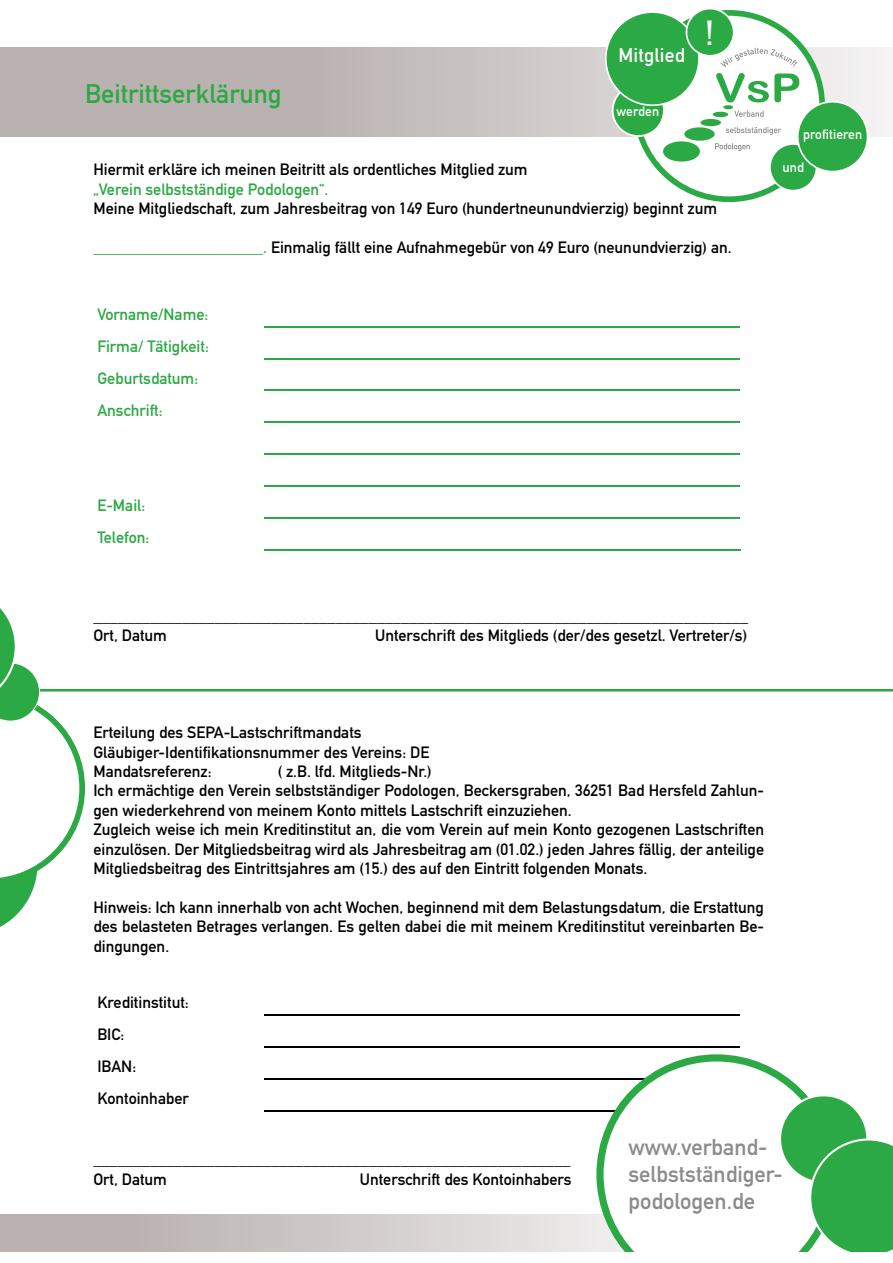
<style>
.page{position:relative;width:893px;height:1263px;background:#fff}
.page>*{position:absolute;margin:0;border:0;box-sizing:border-box;transform-origin:0 0}
.t1{font:700 34.35px "DIN Alternate";color:#fff}
.t2{font:700 26.4px "DIN Alternate";color:#2ca944}
.t3{font:700 22.5px/27.2px "DIN Alternate";color:#8b8b8b}
.t4{font:700 19.65px "DIN Alternate";letter-spacing:.01em;color:#fff}
.t5{font:700 16.2px/19.4px "DIN Alternate";color:#000}
.t6{font:700 16.2px/31.8px "DIN Alternate";color:#2ba944}
.t7{font:700 13.35px "DIN Alternate";letter-spacing:.01em;color:#fff}
.s1{color:#2ba944}
</style>
<div class="page">
<hr style="left:264px;top:326px;width:475px;height:1px;background:#2ba944">
<hr style="left:264px;top:358px;width:475px;height:1px;background:#2ba944">
<hr style="left:264px;top:390px;width:475px;height:1px;background:#2ba944">
<hr style="left:264px;top:421px;width:475px;height:2px;background:#2ba944">
<hr style="left:264px;top:453px;width:475px;height:2px;background:#2ba944">
<hr style="left:264px;top:485px;width:475px;height:2px;background:#2ba944">
<hr style="left:264px;top:517px;width:475px;height:2px;background:#2ba944">
<hr style="left:264px;top:549px;width:477px;height:1px;background:#2ba944">
<hr style="left:264px;top:1014px;width:475px;height:2px;background:#000">
<hr style="left:264px;top:1046px;width:475px;height:1px;background:#000">
<hr style="left:264px;top:1078px;width:475px;height:1px;background:#000">
<hr style="left:264px;top:1110px;width:477px;height:1px;background:#000">
<svg style="left:0;top:1214px;width:596px;height:37px;background:#ccc7c6"></svg>
<svg style="left:0;top:48px;width:893px;height:89px;background:#c1bbb9"></svg>
<svg style="left:605px;top:9px;width:263px;height:193px"></svg>
<svg style="left:596px;top:1054px;width:150px;height:197px"></svg>
<svg style="left:600px;top:1058px;width:293px;height:193px"></svg>
<svg style="left:0;top:608px;width:893px;height:319px"></svg>
<h2 class="t2" style="left:85px;top:73px;width:198px">Beitrittserklärung</h2>
<p class="t4" style="left:618px;top:40px;width:68px">Mitglied</p>
<p class="t7" style="left:616px;top:102px;width:44px">werden</p>
<h1 class="t1" style="left:705px;top:7px;width:10px">!</h1>
<p class="t5" style="left:93px;top:159px;width:436px">Hiermit erkläre ich meinen Beitritt als ordentliches Mitglied zum</p>
<p class="t6" style="left:93px;top:172px;width:236px">„Verein selbstständige Podologen“.</p>
<p class="t5" style="left:93px;top:198px;width:625px">Meine Mitgliedschaft, zum Jahresbeitrag von 149 Euro (hundertneunundvierzig) beginnt zum</p>
<p class="t5" style="left:93px;top:237px;width:640px"><span class="s1">_____________________.</span> Einmalig fällt eine Aufnahmegebür von 49 Euro (neunundvierzig) an.</p>
<p class="t6" style="left:97px;top:297px;width:113px">Vorname/Name:<br>Firma/ Tätigkeit:<br>Geburtsdatum:<br>Anschrift:</p>
<p class="t7" style="left:803px;top:125px;width:61px">profitieren</p>
<p class="t7" style="left:782px;top:157px;width:23px">und</p>
<p class="t6" style="left:97px;top:488px;width:53px">E-Mail:<br>Telefon:</p>
<p class="t5" style="left:93px;top:605px;width:656px">_________________________________________________________________________________<br>Ort, Datum</p>
<p class="t5" style="left:375px;top:625px;width:373px">Unterschrift des Mitglieds (der/des gesetzl. Vertreter/s)</p>
<p class="t5" style="left:93px;top:722px;width:337px">Erteilung des SEPA-Lastschriftmandats<br>Gläubiger-Identifikationsnummer des Vereins: DE<br>Mandatsreferenz:</p>
<p class="t5" style="left:93px;top:760px;width:672px;text-indent:184px">( z.B. lfd. Mitglieds-Nr.)<br>Ich ermächtige den Verein selbstständiger Podologen, Beckersgraben, 36251 Bad Hersfeld Zahlun&shy;gen wiederkehrend von meinem Konto mittels Lastschrift einzuziehen.<br>Zugleich weise ich mein Kreditinstitut an, die vom Verein auf mein Konto gezogenen Lastschriften einzulösen. Der Mitgliedsbeitrag wird als Jahresbeitrag am (01.02.) jeden Jahres fällig, der anteilige Mitgliedsbeitrag des Eintrittsjahres am (15.) des auf den Eintritt folgenden Monats.</p>
<p class="t5" style="left:93px;top:896px;width:672px;text-align:justify">Hinweis: Ich kann innerhalb von acht Wochen, beginnend mit dem Belastungsdatum, die Erstattung des belasteten Betrages verlangen. Es gelten dabei die mit meinem Kreditinstitut vereinbarten Be&shy;dingungen.</p>
<p class="t5" style="left:97px;top:986px;width:93px;line-height:31.8px">Kreditinstitut:<br>BIC:<br>IBAN:<br>Kontoinhaber</p>
<p class="t5" style="left:93px;top:1149px;width:479px">___________________________________________________________<br>Ort, Datum</p>
<p class="t5" style="left:360px;top:1168px;width:213px">Unterschrift des Kontoinhabers</p>
<h3 class="t3" style="left:628px;top:1132px;width:156px">www.verband&shy;selbstständiger&shy;podologen.de</h3>
</div>
